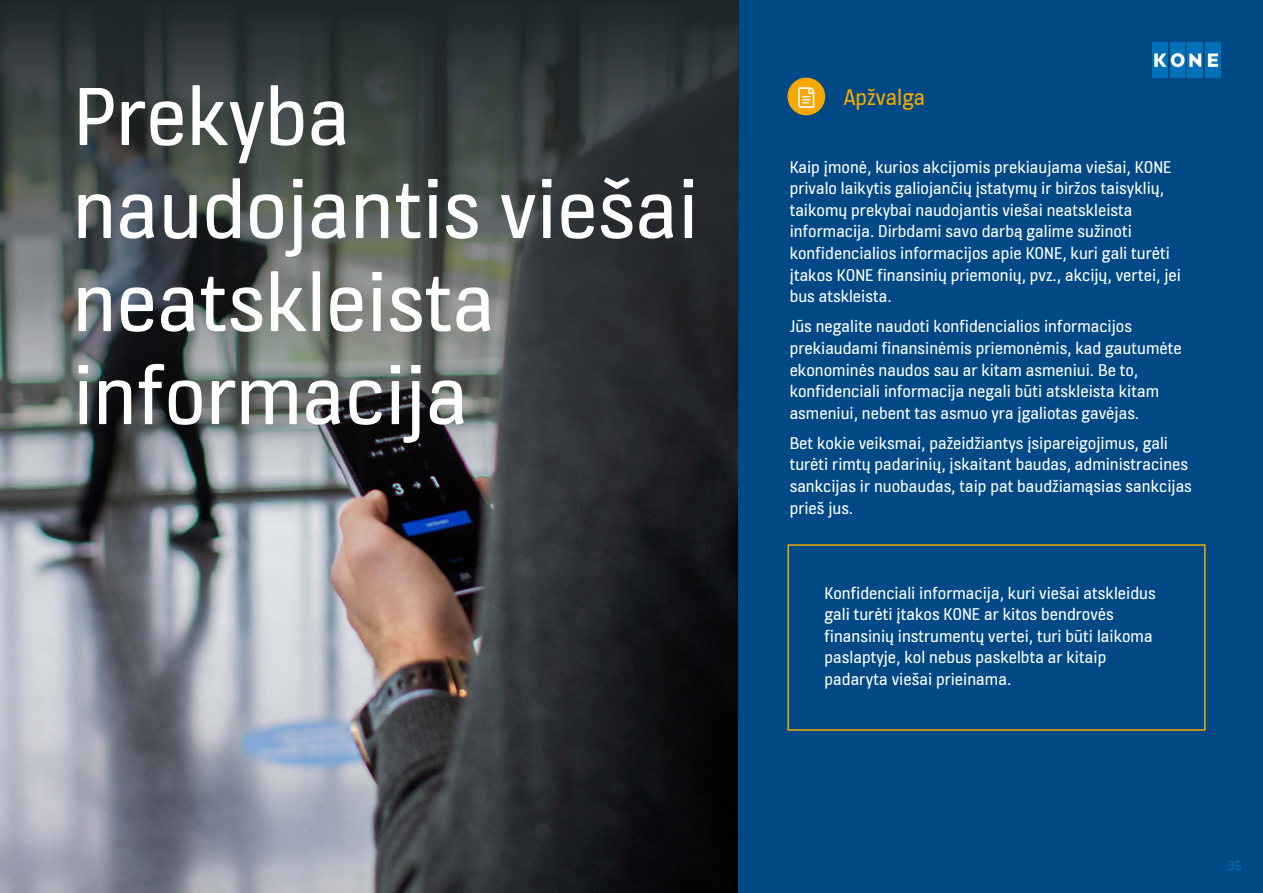
<style>
.page{position:relative;width:1263px;height:893px;background:#fff}
.page>*{position:absolute;margin:0;border:0;box-sizing:border-box;transform-origin:0 0}
.t1{font:88.5px/93px "KONE Information";color:#fff}
.t2{font:24px "KONE Information";color:#f6a800}
.t3{font:18px/21.6px "KONE Information";color:#fff}
.t4{font:13.5px "KONE Information";color:#0071b9}
</style>
<div class="page">
<img style="left:0;top:508px;width:738px;height:385px">
<div style="left:738px;top:0;width:525px;height:893px;background:#004987"></div>
<div style="left:787px;top:78px;width:38px;height:37px;background:#f6a800;border-radius:50%"></div>
<svg style="left:798px;top:87px;width:16px;height:21px"></svg>
<div style="left:787px;top:544px;width:418px;height:187px;border:2px solid #f6a800"></div>
<svg style="left:0;top:0;width:738px;height:508px;background:#424849"></svg>
<img style="left:1152px;top:43px;width:68px;height:34px">
<h1 class="t1" style="left:73px;top:75px;width:627px">Prekyba naudojantis viešai neatskleista informacija</h1>
<h2 class="t2" style="left:844px;top:80px;width:83px">Apžvalga</h2>
<p class="t3" style="left:790px;top:157px;width:393px">Kaip įmonė, kurios akcijomis prekiaujama viešai, KONE privalo laikytis galiojančių įstatymų ir biržos taisyklių, taikomų prekybai naudojantis viešai neatskleista informacija. Dirbdami savo darbą galime sužinoti konfidencialios informacijos apie KONE, kuri gali turėti įtakos KONE finansinių priemonių, pvz., akcijų, vertei, jei bus atskleista.</p>
<p class="t3" style="left:790px;top:317px;width:394px">Jūs negalite naudoti konfidencialios informacijos prekiaudami finansinėmis priemonėmis, kad gautumėte ekonominės naudos sau ar kitam asmeniui. Be to, konfidenciali informacija negali būti atskleista kitam asmeniui, nebent tas asmuo yra įgaliotas gavėjas.</p>
<p class="t3" style="left:790px;top:433px;width:404px">Bet kokie veiksmai, pažeidžiantys įsipareigojimus, gali turėti rimtų padarinių, įskaitant baudas, administracines sankcijas ir nuobaudas, taip pat baudžiamąsias sankcijas prieš jus.</p>
<p class="t3" style="left:824px;top:583px;width:333px">Konfidenciali informacija, kuri viešai atskleidus gali turėti įtakos KONE ar kitos bendrovės finansinių instrumentų vertei, turi būti laikoma paslaptyje, kol nebus paskelbta ar kitaip padaryta viešai prieinama.</p>
<p class="t4" style="left:1228px;top:856px;width:15px">35</p>
</div>
